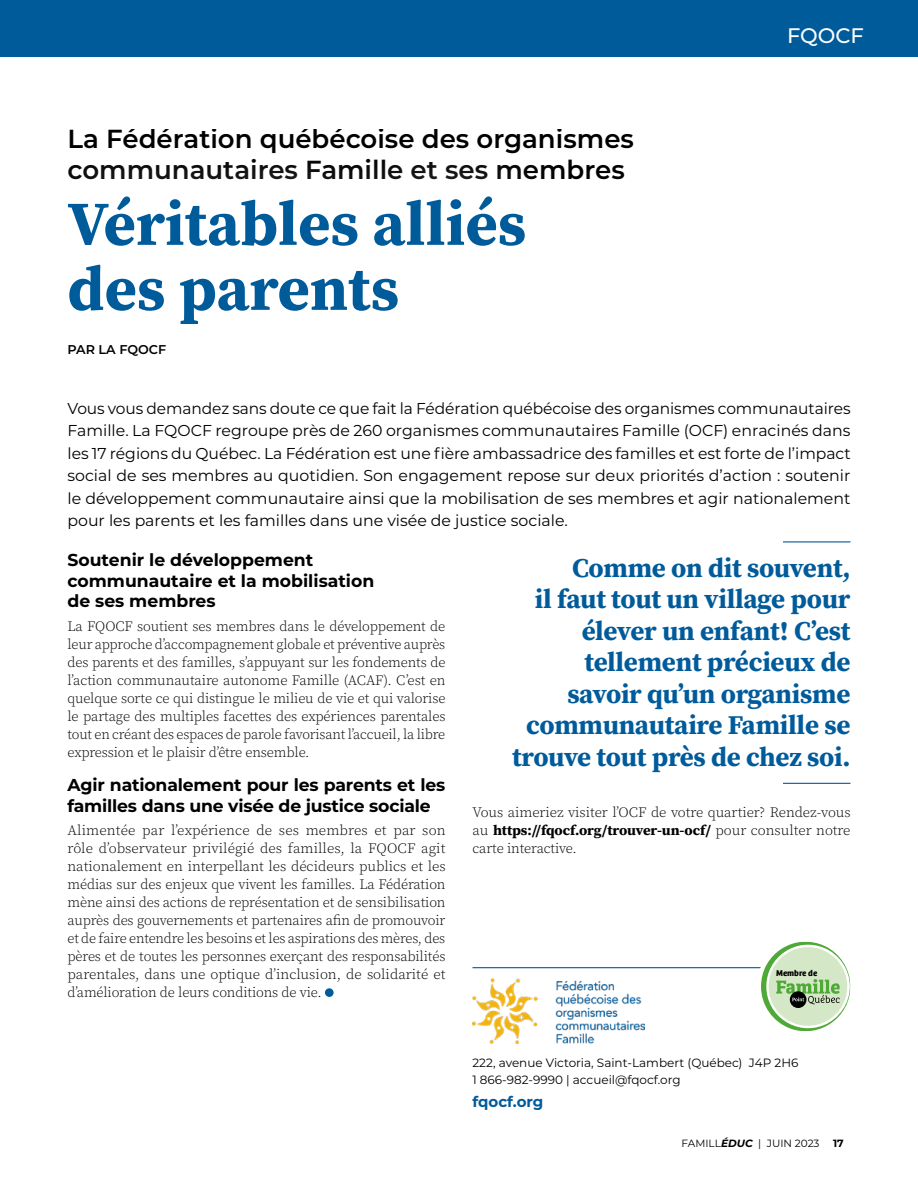
<style>
.page{position:relative;width:918px;height:1188px;background:#fff}
.page>*{position:absolute;margin:0;border:0;box-sizing:border-box;transform-origin:0 0}
.t1{font:700 62.4px/64.9px "Source Serif Pro";color:#005b9b}
.t2{font:700 27px/31.5px "Source Serif Pro";letter-spacing:-.01em;color:#005b9b;text-align:right}
.t3{font:600 26.1px/31.2px "Montserrat";color:#000}
.t4{font:500 21px "Montserrat";color:#fff}
.t5{font:700 17.25px/20.7px "Montserrat";letter-spacing:-.01em;color:#000}
.t6{font:15.75px/22.5px "Montserrat";color:#000;text-align:justify}
.t7{font:700 15px "Montserrat";color:#005b9b}
.t8{font:300 14.25px/18px "Source Serif Pro";letter-spacing:-.01em;color:#000;text-align:justify}
.t9{font:600 12.75px "Montserrat";color:#000}
.t10{font:12px "Montserrat";color:#000}
.t11{font:10.5px "Montserrat";color:#000}
.t12{font:700 10.5px "Montserrat";color:#000}
.t13{font:700 8.7px "Bree";color:#000}
.s1{font-weight:700}
.s2{font-weight:700;font-style:italic}
</style>
<div class="page">
<div style="left:0;top:0;width:918px;height:57px;background:#005b9b"></div>
<div style="left:325px;top:988px;width:9px;height:9px;background:#005b9b;border-radius:50%"></div>
<hr style="left:783px;top:783px;width:67px;height:1px;background:#005b9b">
<hr style="left:783px;top:541px;width:67px;height:1px;background:#005b9b">
<hr style="left:472px;top:967px;width:378px;height:1px;background:#005b9b">
<img style="left:472px;top:978px;width:172px;height:65px">
<svg style="left:761px;top:942px;width:89px;height:89px"></svg>
<h3 class="t3" style="left:68px;top:122px;width:568px">La Fédération québécoise des organismes communautaires Famille et ses membres</h3>
<h2 class="t1" style="left:68px;top:190px;width:460px">Véritables alliés des parents</h2>
<p class="t9" style="left:68px;top:340px;width:100px">PAR LA FQOCF</p>
<h2 class="t4" style="left:787px;top:21px;width:78px">FQOCF</h2>
<p class="t6" style="left:68px;top:396px;width:785px">Vous vous demandez sans doute ce que fait la Fédération québécoise des organismes communautaires Famille. La FQOCF regroupe près de 260 organismes communautaires Famille (OCF) enracinés dans les 17 régions du Québec. La Fédération est une fière ambassadrice des familles et est forte de l’impact social de ses membres au quotidien. Son engagement repose sur deux priorités d’action : soutenir le développement communautaire ainsi que la mobilisation de ses membres et agir nationalement pour les parents et les familles dans une visée de justice sociale.</p>
<h3 class="t5" style="left:68px;top:549px;width:308px">Soutenir le développement communautaire et la mobilisation de ses membres</h3>
<p class="t8" style="left:68px;top:617px;width:380px">La FQOCF soutient ses membres dans le développement de leur approche d’accompagnement globale et préventive auprès des parents et des familles, s’appuyant sur les fondements de l’action communautaire autonome Famille (ACAF). C’est en quelque sorte ce qui distingue le milieu de vie et qui valorise le partage des multiples facettes des expériences parentales tout en créant des espaces de parole favorisant l’accueil, la libre expression et le plaisir d’être ensemble.</p>
<p class="t5" style="left:68px;top:774px;width:379px">Agir nationalement pour les parents et les familles dans une visée de justice sociale</p>
<p class="t8" style="left:68px;top:821px;width:380px">Alimentée par l’expérience de ses membres et par son rôle d’observateur privilégié des familles, la FQOCF agit nationalement en interpellant les décideurs publics et les médias sur des enjeux que vivent les familles. La Fédération mène ainsi des actions de représentation et de sensibilisation auprès des gouvernements et partenaires afin de promouvoir et de faire entendre les besoins et les aspirations des mères, des pères et de toutes les personnes exerçant des responsabilités parentales, dans une optique d’inclusion, de solidarité et d’amélioration de leurs conditions de vie.</p>
<p class="t2" style="left:512px;top:551px;width:340px">Comme on dit souvent,<br>il faut tout un village pour élever un enfant! C’est tellement précieux de savoir qu’un organisme communautaire Famille se trouve tout près de chez soi.</p>
<p class="t8" style="left:472px;top:804px;width:380px">Vous aimeriez visiter l’OCF de votre quartier? Rendez-vous au <span class="s1">https://fqocf.org/trouver-un-ocf/</span> pour consulter notre carte interactive.</p>
<p class="t13" style="left:776px;top:967px;width:42px">Membre de</p>
<p class="t10" style="left:472px;top:1055px;width:327px">222, avenue Victoria, Saint-Lambert (Québec) J4P 2H6</p>
<p class="t10" style="left:472px;top:1071px;width:210px">1 866-982-9990 | accueil@fqocf.org</p>
<p class="t7" style="left:472px;top:1091px;width:72px">fqocf.org</p>
<p class="t11" style="left:682px;top:1136px;width:139px">FAMILL<span class="s2">ÉDUC</span> | JUIN 2023</p>
<p class="t12" style="left:833px;top:1136px;width:12px">17</p>
</div>
